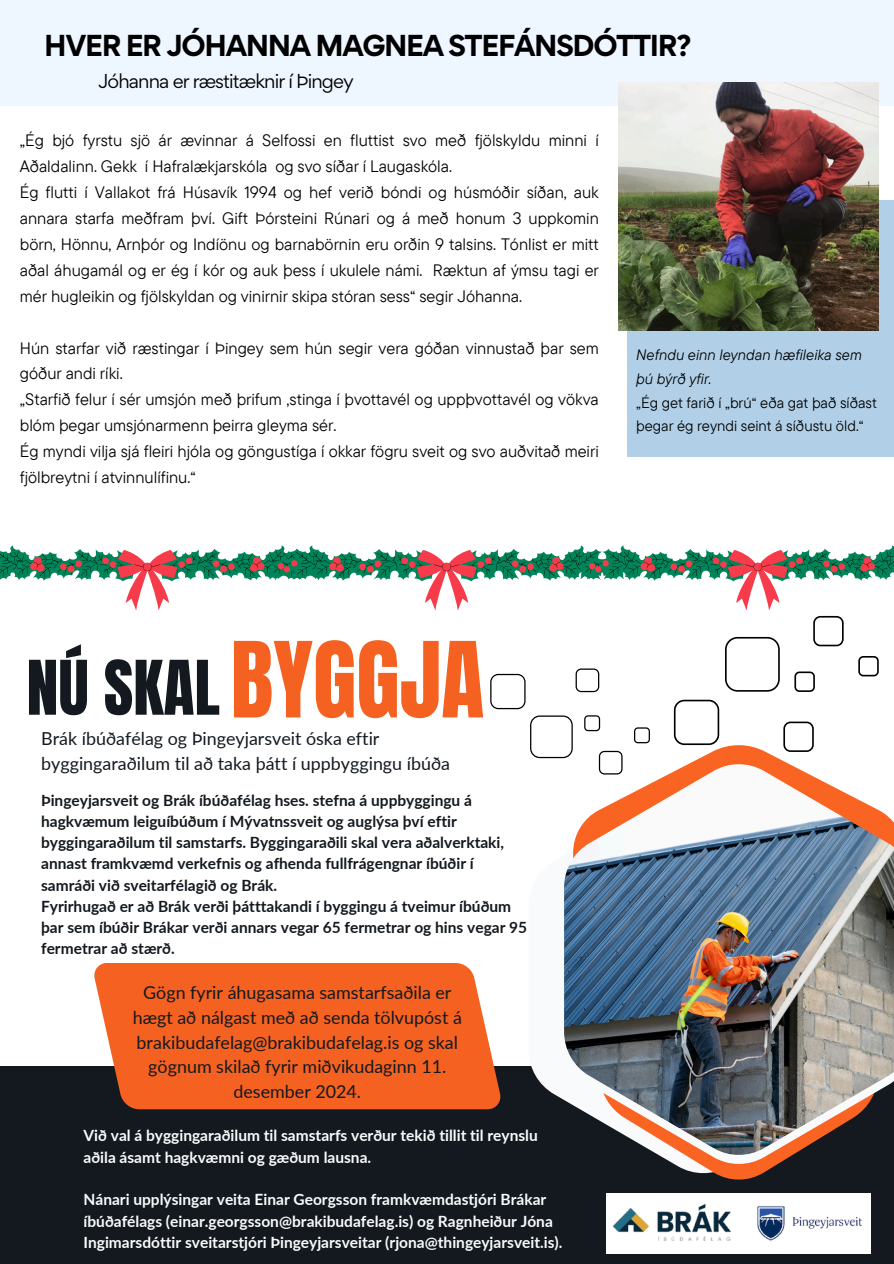
<style>
.page{position:relative;width:894px;height:1264px;background:#fff}
.page>*{position:absolute;margin:0;border:0;box-sizing:border-box;transform-origin:0 0}
.t1{font:89.1px "Anton";color:#f46120}
.t2{font:63.9px "Anton";color:#13191f}
.t3{font:700 27px "Gordita";letter-spacing:-.05em;color:#000}
.t4{font:18px "Gordita";letter-spacing:-.05em;color:#000}
.t5{font:17.85px/24.8px "Lato";color:#13191f}
.t6{font:16.5px/25.8px "TT Commons Pro";color:#000}
.t7{font:700 15.45px/21.1px "Lato";color:#13191f}
.t8{font:700 15.45px/21.3px "Lato";color:#f9fafc}
.t9{font:15px/23.7px "TT Commons Pro";color:#000}
.t10{font:italic 15px/23.7px "TT Commons Pro";color:#000}
</style>
<div class="page">
<div style="left:627px;top:200px;width:266px;height:256px;background:#b1d0e8"></div>
<div style="left:0;top:0;width:893px;height:106px;background:#eef7ff"></div>
<img style="left:618px;top:82px;width:260px;height:249px">
<div style="left:0;top:1065px;width:893px;height:198px;background:#13191f"></div>
<svg style="left:528px;top:1065px;width:36px;height:35px"></svg>
<svg style="left:622px;top:744px;width:192px;height:19px"></svg>
<svg style="left:676px;top:1165px;width:100px;height:15px"></svg>
<svg style="left:660px;top:1156px;width:131px;height:9px"></svg>
<img style="left:564px;top:763px;width:329px;height:393px">
<svg style="left:94px;top:963px;width:406px;height:146px;background:#ef672a"></svg>
<svg style="left:783px;top:721px;width:30px;height:31px"></svg>
<svg style="left:725px;top:637px;width:54px;height:54px"></svg>
<svg style="left:673px;top:699px;width:46px;height:46px"></svg>
<svg style="left:794px;top:671px;width:20px;height:21px"></svg>
<svg style="left:813px;top:616px;width:30px;height:30px"></svg>
<svg style="left:858px;top:656px;width:20px;height:20px"></svg>
<svg style="left:575px;top:668px;width:24px;height:24px"></svg>
<svg style="left:530px;top:715px;width:42px;height:43px"></svg>
<svg style="left:490px;top:674px;width:35px;height:35px"></svg>
<svg style="left:584px;top:715px;width:16px;height:16px"></svg>
<svg style="left:598px;top:750px;width:24px;height:24px"></svg>
<svg style="left:634px;top:727px;width:15px;height:16px"></svg>
<div style="left:606px;top:1193px;width:264px;height:60px;background:#fff"></div>
<img style="left:612px;top:1204px;width:120px;height:37px">
<img style="left:757px;top:1206px;width:106px;height:35px">
<svg style="left:0;top:545px;width:893px;height:65px"></svg>
<h4 class="t3" style="left:44px;top:27px;width:648px">HVER ER JÓHANNA MAGNEA STEFÁNSDÓTTIR?</h4>
<h4 class="t4" style="left:98px;top:69px;width:257px">Jóhanna er ræstitæknir í Þingey</h4>
<h4 class="t6" style="left:20px;top:127px;width:580px">„Ég bjó fyrstu sjö ár ævinnar á Selfossi en fluttist svo með fjölskyldu minni í Aðaldalinn. Gekk í Hafralækjarskóla og svo síðar í Laugaskóla.<br>Ég flutti í Vallakot frá Húsavík 1994 og hef verið bóndi og húsmóðir síðan, auk annara starfa meðfram því. Gift Þórsteini Rúnari og á með honum 3 uppkomin börn, Hönnu, Arnþór og Indíönu og barnabörnin eru orðin 9 talsins. Tónlist er mitt aðal áhugamál og er ég í kór og auk þess í ukulele námi. Ræktun af ýmsu tagi er mér hugleikin og fjölskyldan og vinirnir skipa stóran sess“ segir Jóhanna.</h4>
<p class="t6" style="left:20px;top:334px;width:580px">Hún starfar við ræstingar í Þingey sem hún segir vera góðan vinnustað þar sem góður andi ríki.<br>„Starfið felur í sér umsjón með þrifum ,stinga í þvottavél og uppþvottavél og vökva blóm þegar umsjónarmenn þeirra gleyma sér.<br>Ég myndi vilja sjá fleiri hjóla og göngustíga í okkar fögru sveit og svo auðvitað meiri fjölbreytni í atvinnulífinu.“</p>
<p class="t10" style="left:636px;top:343px;width:227px">Nefndu einn leyndan hæfileika sem þú býrð yfir.</p>
<p class="t9" style="left:636px;top:390px;width:242px">„Ég get farið í „brú“ eða gat það síðast þegar ég reyndi seint á síðustu öld.“</p>
<p class="t2" style="left:27px;top:642px;width:195px">NÚ SKAL</p>
<p class="t1" style="left:230px;top:616px;width:255px">BYGGJA</p>
<p class="t5" style="left:41px;top:725px;width:410px">Brák íbúðafélag og Þingeyjarsveit óska eftir byggingaraðilum til að taka þátt í uppbyggingu íbúða</p>
<h1 class="t7" style="left:41px;top:789px;width:487px">Þingeyjarsveit og Brák íbúðafélag hses. stefna á uppbyggingu á hagkvæmum leiguíbúðum í Mývatnssveit og auglýsa því eftir byggingaraðilum til samstarfs. Byggingaraðili skal vera aðalverktaki, annast framkvæmd verkefnis og afhenda fullfrágengnar íbúðir í samráði við sveitarfélagið og Brák.<br>Fyrirhugað er að Brák verði þátttakandi í byggingu á tveimur íbúðum þar sem íbúðir Brákar verði annars vegar 65 fermetrar og hins vegar 95 fermetrar að stærð.</h1>
<h2 class="t5" style="left:133px;top:979px;width:330px;text-align:center">Gögn fyrir áhugasama samstarfsaðila er hægt að nálgast með að senda tölvupóst á brakibudafelag@brakibudafelag.is og skal gögnum skilað fyrir miðvikudaginn 11. desember 2024.</h2>
<p class="t8" style="left:83px;top:1124px;width:455px">Við val á byggingaraðilum til samstarfs verður tekið tillit til reynslu aðila ásamt hagkvæmni og gæðum lausna.</p>
<h4 class="t8" style="left:83px;top:1188px;width:480px">Nánari upplýsingar veita Einar Georgsson framkvæmdastjóri Brákar íbúðafélags (einar.georgsson@brakibudafelag.is) og Ragnheiður Jóna<br>Ingimarsdóttir sveitarstjóri Þingeyjarsveitar (rjona@thingeyjarsveit.is).</h4>
</div>
